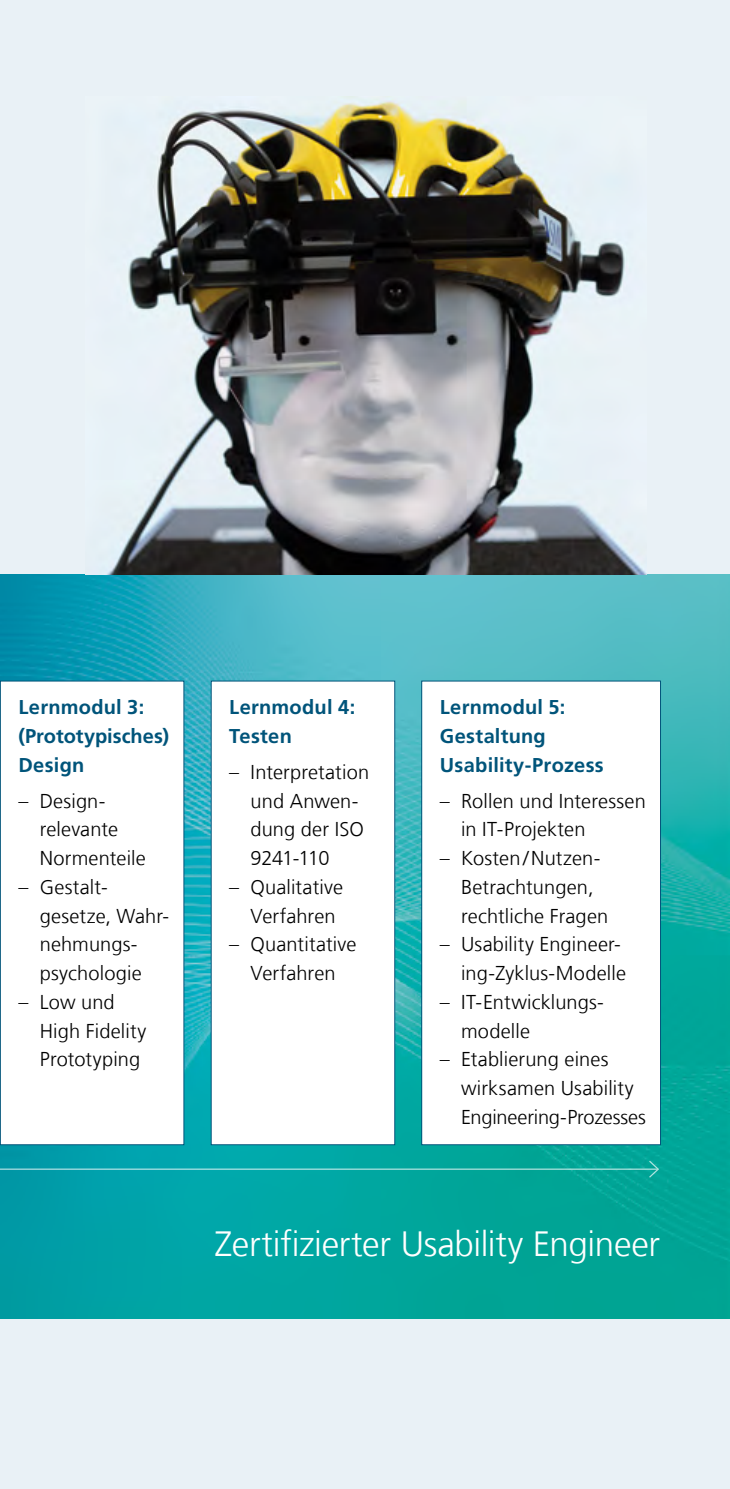
<style>
.page{position:relative;width:730px;height:1489px;background:#fff}
.page>*{position:absolute;margin:0;border:0;box-sizing:border-box;transform-origin:0 0}
.Zitat_14_17_weiss{font:300 35px "Frutiger LT Com";letter-spacing:-.01em;color:#fff}
.Legende_8_12_5_schwa{font:300 20px/28.8px "Frutiger LT Com";letter-spacing:.005em;color:#000}
.Legende_8_12_5_schwa-2{font:700 20px/28.8px "Frutiger LT Com";letter-spacing:.01em;color:#00547a}
</style>
<div class="page">
<div style="left:0;top:0;width:730px;height:1488px;background:#e9f1f6"></div>
<img style="left:0;top:574px;width:730px;height:744px">
<img style="left:105px;top:96px;width:542px;height:478px">
<div style="left:0;top:681px;width:184px;height:463px;background:#fff"></div>
<div style="left:0;top:680px;width:184px;height:464px;border:1px solid #00547a"></div>
<div style="left:211px;top:681px;width:184px;height:463px;background:#fff"></div>
<div style="left:422px;top:681px;width:238px;height:463px;background:#fff"></div>
<div style="left:421px;top:680px;width:240px;height:464px;border:1px solid #00547a"></div>
<hr style="left:0;top:1168px;width:658px;height:1px;background:#fff">
<svg style="left:648px;top:1159px;width:12px;height:19px"></svg>
<p class="Legende_8_12_5_schwa-2" style="left:18px;top:693px;width:152px">Lernmodul 3: (Prototypisches)<br>Design</p>
<p class="Legende_8_12_5_schwa" style="left:40px;top:786px;width:108px;text-indent:-21px">– Design&shy;relevante<br>Normenteile</p>
<p class="Legende_8_12_5_schwa" style="left:40px;top:872px;width:131px;text-indent:-21px">– Gestalt&shy;gesetze, Wahr&shy;nehmungs&shy;psychologie</p>
<p class="Legende_8_12_5_schwa" style="left:40px;top:987px;width:108px;text-indent:-21px">– Low und<br>High Fidelity<br>Prototyping</p>
<p class="Legende_8_12_5_schwa-2" style="left:229px;top:693px;width:127px">Lernmodul 4:<br>Testen</p>
<p class="Legende_8_12_5_schwa" style="left:251px;top:757px;width:120px;text-indent:-21px">– Interpretation und Anwen&shy;dung der ISO<br>9241-110</p>
<p class="Legende_8_12_5_schwa" style="left:251px;top:872px;width:94px;text-indent:-21px">– Qualitative<br>Verfahren</p>
<p class="Legende_8_12_5_schwa" style="left:229px;top:930px;width:129px;text-align:center">– Quantitative<br>Verfahren</p>
<p class="Legende_8_12_5_schwa-2" style="left:440px;top:693px;width:165px">Lernmodul 5:<br>Gestaltung<br>Usability-Prozess</p>
<p class="Legende_8_12_5_schwa" style="left:461px;top:786px;width:186px;text-indent:-21px">– Rollen und Interessen in IT-Projekten</p>
<p class="Legende_8_12_5_schwa" style="left:461px;top:843px;width:149px;text-indent:-21px">– Kosten/Nutzen-<br>Betrachtungen, rechtliche Fragen</p>
<p class="Legende_8_12_5_schwa" style="left:461px;top:930px;width:167px;text-indent:-21px">– Usability Engineer&shy;ing-Zyklus-Modelle</p>
<p class="Legende_8_12_5_schwa" style="left:461px;top:987px;width:144px;text-indent:-21px">– IT-Entwicklungs&shy;modelle</p>
<p class="Legende_8_12_5_schwa" style="left:461px;top:1045px;width:186px;text-indent:-21px">– Etablierung eines wirksamen Usability<br>Engineering-Prozesses</p>
<p class="Zitat_14_17_weiss" style="left:215px;top:1223px;width:447px">Zertifizierter Usability Engineer</p>
</div>
